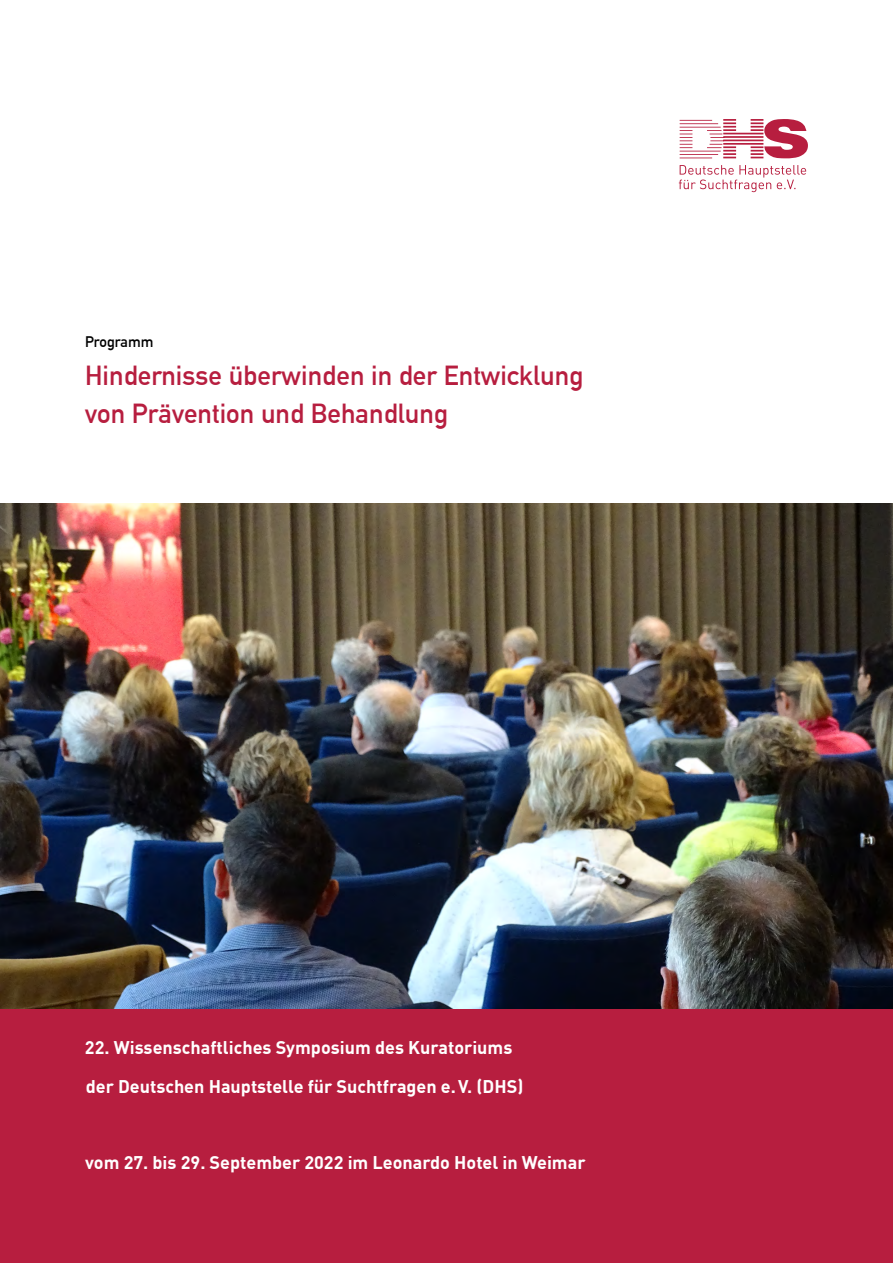
<style>
.page{position:relative;width:893px;height:1263px;background:#fff}
.page>*{position:absolute;margin:0;border:0;box-sizing:border-box;transform-origin:0 0}
.t1{font:700 27px/38.2px "DIN Alternate";letter-spacing:.005em;color:#b71e3f}
.t2{font:700 18px/38.2px "DIN Offc";color:#fff}
.t3{font:700 15px "DIN Alternate";letter-spacing:.005em;color:#000}
</style>
<div class="page">
<div style="left:0;top:786px;width:893px;height:477px;background:#b71e3f"></div>
<img style="left:0;top:503px;width:893px;height:505px">
<svg style="left:679px;top:119px;width:129px;height:73px"></svg>
<p class="t3" style="left:85px;top:330px;width:70px">Programm</p>
<h1 class="t1" style="left:85px;top:355px;width:500px">Hindernisse überwinden in der Entwicklung von Prävention und Behandlung</h1>
<p class="t2" style="left:85px;top:1028px;width:440px">22. Wissenschaftliches Symposium des Kuratoriums der Deutschen Hauptstelle für Suchtfragen e.V. (DHS)</p>
<p class="t2" style="left:85px;top:1143px;width:502px">vom 27. bis 29. September 2022 im Leonardo Hotel in Weimar</p>
</div>
